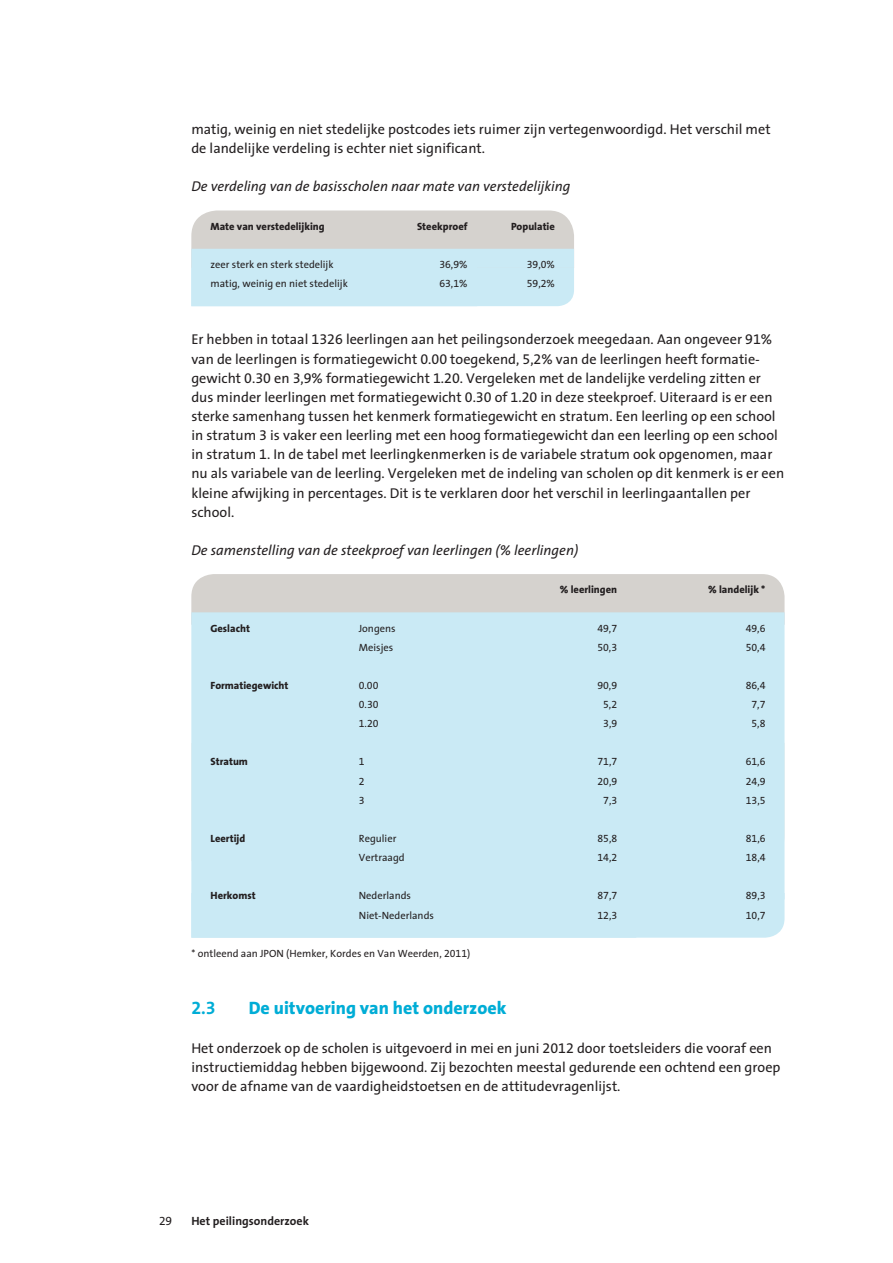
<style>
.page{position:relative;width:893px;height:1263px;background:#fff}
.page>*{position:absolute;margin:0;border:0;box-sizing:border-box;transform-origin:0 0}
.t1{font:800 18px "Cito The Sans";color:#00add6}
.t2{font:700 18px "Cito The Sans";color:#00add6}
.t3{font:14.25px/19.2px "Cito The Sans";color:#231f20}
.t4{font:italic 14.25px "Cito The Sans";color:#231f20}
.t5{font:700 12px "Cito The Sans";color:#231f20}
.t6{font:12px "Cito The Sans";color:#231f20}
.t7{font:10.5px "Cito The Sans";color:#231f20}
.t8{font:800 10.5px "Cito The Sans";color:#231f20}
</style>
<div class="page">
<svg style="left:191px;top:210px;width:383px;height:96px;background:#cfe0e5"></svg>
<div style="left:191px;top:574px;width:593px;height:38px;background:#d5d2ce"></div>
<div style="left:191px;top:612px;width:593px;height:326px;background:#caeaf5"></div>
<p class="t3" style="left:191px;top:119px;width:581px">matig, weinig en niet stedelijke postcodes iets ruimer zijn vertegenwoordigd. Het verschil met de landelijke verdeling is echter niet significant.</p>
<p class="t4" style="left:191px;top:175px;width:381px">De verdeling van de basisscholen naar mate van verstedelijking</p>
<p class="t8" style="left:210px;top:217px;width:116px">Mate van verstedelijking</p>
<p class="t8" style="left:417px;top:217px;width:52px">Steekproef</p>
<p class="t8" style="left:511px;top:217px;width:45px">Populatie</p>
<p class="t7" style="left:210px;top:256px;width:125px">zeer sterk en sterk stedelijk</p>
<p class="t7" style="left:439px;top:256px;width:30px">36,9%</p>
<p class="t7" style="left:527px;top:256px;width:30px">39,0%</p>
<p class="t7" style="left:210px;top:275px;width:139px">matig, weinig en niet stedelijk</p>
<p class="t7" style="left:439px;top:275px;width:30px">63,1%</p>
<p class="t7" style="left:527px;top:275px;width:30px">59,2%</p>
<p class="t3" style="left:191px;top:330px;width:594px">Er hebben in totaal 1326 leerlingen aan het peilingsonderzoek meegedaan. Aan ongeveer 91% van de leerlingen is formatiegewicht 0.00 toegekend, 5,2% van de leerlingen heeft formatie&shy;gewicht 0.30 en 3,9% formatiegewicht 1.20. Vergeleken met de landelijke verdeling zitten er dus minder leerlingen met formatiegewicht 0.30 of 1.20 in deze steekproef. Uiteraard is er een sterke samenhang tussen het kenmerk formatiegewicht en stratum. Een leerling op een school in stratum 3 is vaker een leerling met een hoog formatiegewicht dan een leerling op een school in stratum 1. In de tabel met leerlingkenmerken is de variabele stratum ook opgenomen, maar nu als variabele van de leerling. Vergeleken met de indeling van scholen op dit kenmerk is er een kleine afwijking in percentages. Dit is te verklaren door het verschil in leerlingaantallen per school.</p>
<p class="t4" style="left:191px;top:538px;width:388px">De samenstelling van de steekproef van leerlingen (% leerlingen)</p>
<p class="t8" style="left:560px;top:581px;width:59px">% leerlingen</p>
<p class="t8" style="left:708px;top:581px;width:59px">% landelijk *</p>
<p class="t8" style="left:210px;top:619px;width:41px">Geslacht</p>
<p class="t7" style="left:359px;top:619px;width:38px">Jongens</p>
<p class="t7" style="left:597px;top:619px;width:21px">49,7</p>
<p class="t7" style="left:746px;top:619px;width:21px">49,6</p>
<p class="t7" style="left:359px;top:638px;width:36px">Meisjes</p>
<p class="t7" style="left:597px;top:638px;width:21px">50,3</p>
<p class="t7" style="left:746px;top:638px;width:21px">50,4</p>
<p class="t8" style="left:210px;top:676px;width:80px">Formatiegewicht</p>
<p class="t7" style="left:359px;top:677px;width:21px">0.00</p>
<p class="t7" style="left:597px;top:677px;width:21px">90,9</p>
<p class="t7" style="left:746px;top:677px;width:21px">86,4</p>
<p class="t7" style="left:359px;top:696px;width:21px">0.30</p>
<p class="t7" style="left:603px;top:696px;width:15px">5,2</p>
<p class="t7" style="left:751px;top:696px;width:15px">7,7</p>
<p class="t7" style="left:359px;top:715px;width:21px">1.20</p>
<p class="t7" style="left:603px;top:715px;width:15px">3,9</p>
<p class="t7" style="left:751px;top:715px;width:15px">5,8</p>
<p class="t8" style="left:211px;top:753px;width:39px">Stratum</p>
<p class="t7" style="left:359px;top:753px;width:7px">1</p>
<p class="t7" style="left:597px;top:753px;width:21px">71,7</p>
<p class="t7" style="left:746px;top:753px;width:21px">61,6</p>
<p class="t7" style="left:359px;top:772px;width:7px">2</p>
<p class="t7" style="left:597px;top:772px;width:21px">20,9</p>
<p class="t7" style="left:746px;top:772px;width:21px">24,9</p>
<p class="t7" style="left:359px;top:791px;width:7px">3</p>
<p class="t7" style="left:603px;top:791px;width:15px">7,3</p>
<p class="t7" style="left:746px;top:791px;width:21px">13,5</p>
<p class="t8" style="left:211px;top:830px;width:36px">Leertijd</p>
<p class="t7" style="left:359px;top:830px;width:39px">Regulier</p>
<p class="t7" style="left:597px;top:830px;width:21px">85,8</p>
<p class="t7" style="left:746px;top:830px;width:21px">81,6</p>
<p class="t7" style="left:359px;top:849px;width:47px">Vertraagd</p>
<p class="t7" style="left:597px;top:849px;width:21px">14,2</p>
<p class="t7" style="left:746px;top:849px;width:21px">18,4</p>
<p class="t8" style="left:211px;top:887px;width:47px">Herkomst</p>
<p class="t7" style="left:359px;top:887px;width:54px">Nederlands</p>
<p class="t7" style="left:597px;top:887px;width:21px">87,7</p>
<p class="t7" style="left:746px;top:887px;width:21px">89,3</p>
<p class="t7" style="left:359px;top:906px;width:77px">Niet-Nederlands</p>
<p class="t7" style="left:597px;top:906px;width:21px">12,3</p>
<p class="t7" style="left:746px;top:906px;width:21px">10,7</p>
<p class="t7" style="left:191px;top:944px;width:280px">* ontleend aan JPON (Hemker, Kordes en Van Weerden, 2011)</p>
<p class="t2" style="left:191px;top:993px;width:26px">2.3</p>
<p class="t1" style="left:249px;top:993px;width:259px">De uitvoering van het onderzoek</p>
<p class="t3" style="left:191px;top:1038px;width:591px">Het onderzoek op de scholen is uitgevoerd in mei en juni 2012 door toetsleiders die vooraf een instructiemiddag hebben bijgewoond. Zij bezochten meestal gedurende een ochtend een groep voor de afname van de vaardigheidstoetsen en de attitudevragenlijst.</p>
<p class="t6" style="left:159px;top:1211px;width:15px">29</p>
<p class="t5" style="left:191px;top:1211px;width:119px">Het peilingsonderzoek</p>
</div>
